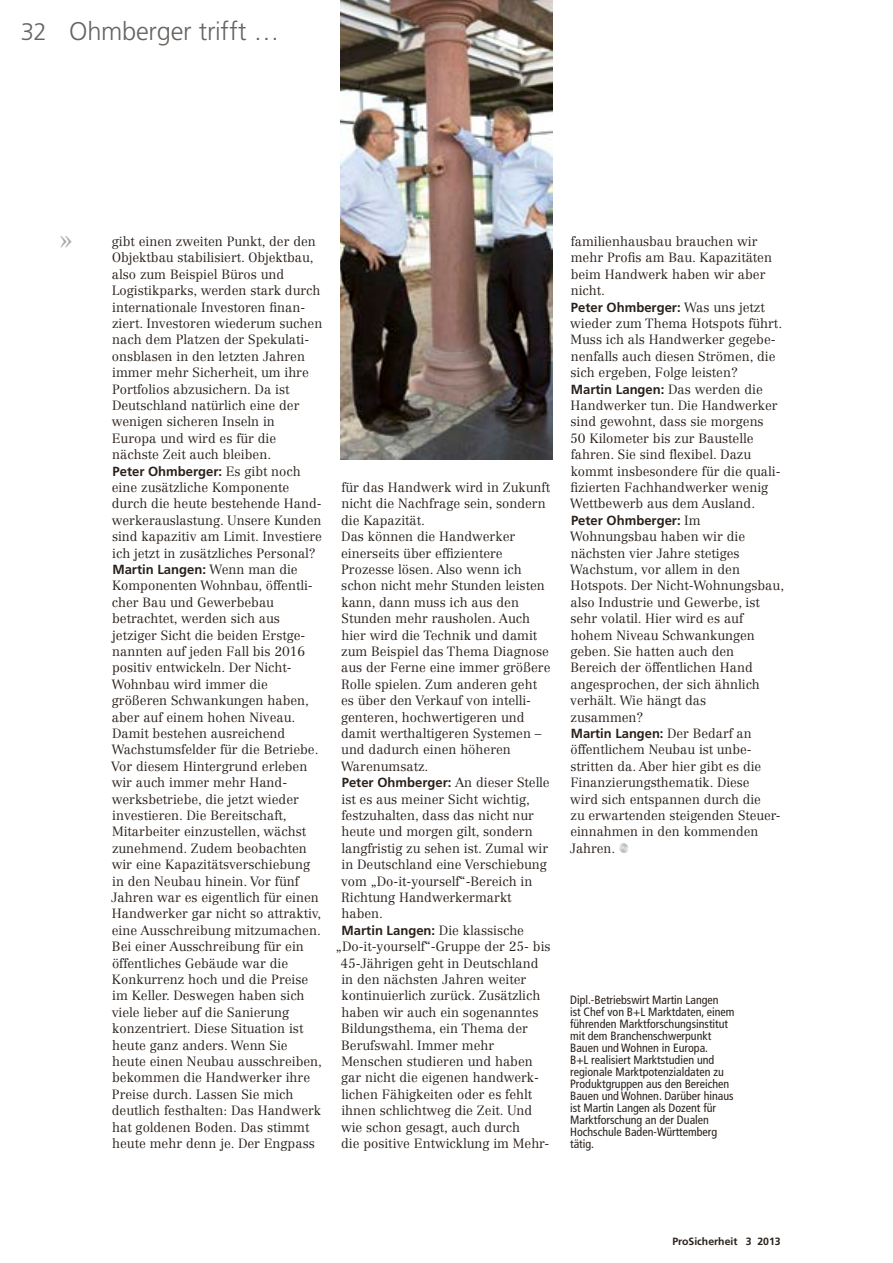
<style>
.page{position:relative;width:893px;height:1263px;background:#fff}
.page>*{position:absolute;margin:0;border:0;box-sizing:border-box;transform-origin:0 0}
.t1{font:300 25.5px "Frutiger";letter-spacing:-.01em;color:#666360}
.t2{font:300 24px "Centennial LT Std";color:#a8a8a5}
.t3{font:300 13.2px/16.4px "Centennial LT Std";color:#29201a}
.t4{font:700 13.2px "Frutiger LT Std";color:#29201a}
.t5{font:condensed 12px/12px "Frutiger LT Std";color:#29201a}
.t6{font:700 10.5px "Frutiger LT Std";color:#29201a}
.s1{font-size:24px}
.s2{font-family:"Centennial LT Std";font-weight:300}
</style>
<div class="page">
<svg style="left:619px;top:843px;width:9px;height:10px"></svg>
<img style="left:341px;top:0;width:211px;height:459px">
<h1 class="t1" style="left:21px;top:17px;width:260px"><span class="s1">32</span> Ohmberger trifft …</h1>
<h2 class="t2" style="left:60px;top:225px;width:15px">»</h2>
<p class="t3" style="left:112px;top:233px;width:212px">gibt einen zweiten Punkt, der den<br>Objektbau stabilisiert. Objektbau, also zum Beispiel Büros und<br>Logistikparks, werden stark durch internationale Investoren finan&shy;ziert. Investoren wiederum suchen nach dem Platzen der Spekulati&shy;onsblasen in den letzten Jahren immer mehr Sicherheit, um ihre<br>Portfolios abzusichern. Da ist<br>Deutschland natürlich eine der wenigen sicheren Inseln in<br>Europa und wird es für die nächste Zeit auch bleiben.</p>
<p class="t4" style="left:113px;top:463px;width:190px">Peter Ohmberger: <span class="s2">Es gibt noch</span></p>
<p class="t3" style="left:112px;top:479px;width:212px">eine zusätzliche Komponente durch die heute bestehende Hand&shy;werkerauslastung. Unsere Kunden sind kapazitiv am Limit. Investiere ich jetzt in zusätzliches Personal?</p>
<p class="t4" style="left:112px;top:562px;width:187px">Martin Langen: <span class="s2">Wenn man die</span></p>
<p class="t3" style="left:111px;top:578px;width:212px">Komponenten Wohnbau, öffentli&shy;cher Bau und Gewerbebau betrachtet, werden sich aus jetziger Sicht die beiden Erstge&shy;nannten auf jeden Fall bis 2016 positiv entwickeln. Der Nicht-<br>Wohnbau wird immer die größeren Schwankungen haben, aber auf einem hohen Niveau.<br>Damit bestehen ausreichend<br>Wachstumsfelder für die Betriebe.<br>Vor diesem Hintergrund erleben wir auch immer mehr Hand&shy;werksbetriebe, die jetzt wieder investieren. Die Bereitschaft,<br>Mitarbeiter einzustellen, wächst zunehmend. Zudem beobachten wir eine Kapazitätsverschiebung in den Neubau hinein. Vor fünf<br>Jahren war es eigentlich für einen<br>Handwerker gar nicht so attraktiv, eine Ausschreibung mitzumachen.<br>Bei einer Ausschreibung für ein öffentliches Gebäude war die<br>Konkurrenz hoch und die Preise im Keller. Deswegen haben sich viele lieber auf die Sanierung konzentriert. Diese Situation ist heute ganz anders. Wenn Sie heute einen Neubau ausschreiben, bekommen die Handwerker ihre<br>Preise durch. Lassen Sie mich deutlich festhalten: Das Handwerk hat goldenen Boden. Das stimmt heute mehr denn je. Der Engpass</p>
<p class="t3" style="left:341px;top:479px;width:211px">für das Handwerk wird in Zukunft nicht die Nachfrage sein, sondern die Kapazität.<br>Das können die Handwerker einerseits über effizientere<br>Prozesse lösen. Also wenn ich schon nicht mehr Stunden leisten kann, dann muss ich aus den<br>Stunden mehr rausholen. Auch hier wird die Technik und damit zum Beispiel das Thema Diagnose aus der Ferne eine immer größere<br>Rolle spielen. Zum anderen geht es über den Verkauf von intelli&shy;genteren, hochwertigeren und damit werthaltigeren Systemen – und dadurch einen höheren<br>Warenumsatz.</p>
<p class="t4" style="left:342px;top:775px;width:209px">Peter Ohmberger: <span class="s2">An dieser Stelle</span></p>
<p class="t3" style="left:341px;top:791px;width:209px">ist es aus meiner Sicht wichtig, festzuhalten, dass das nicht nur heute und morgen gilt, sondern langfristig zu sehen ist. Zumal wir in Deutschland eine Verschiebung vom „Do-it-yourself“-Bereich in<br>Richtung Handwerkermarkt haben.</p>
<p class="t4" style="left:342px;top:922px;width:184px">Martin Langen: <span class="s2">Die klassische</span></p>
<p class="t3" style="left:340px;top:938px;width:212px;text-indent:-4px">„Do-it-yourself“-Gruppe der 25- bis<br>45-Jährigen geht in Deutschland in den nächsten Jahren weiter kontinuierlich zurück. Zusätzlich haben wir auch ein sogenanntes<br>Bildungsthema, ein Thema der<br>Berufswahl. Immer mehr<br>Menschen studieren und haben gar nicht die eigenen handwerk&shy;lichen Fähigkeiten oder es fehlt ihnen schlichtweg die Zeit. Und wie schon gesagt, auch durch<br>die positive Entwicklung im Mehr-</p>
<p class="t3" style="left:571px;top:233px;width:203px">familienhausbau brauchen wir mehr Profis am Bau. Kapazitäten beim Handwerk haben wir aber nicht.</p>
<p class="t4" style="left:571px;top:299px;width:195px">Peter Ohmberger: <span class="s2">Was uns jetzt</span></p>
<p class="t3" style="left:570px;top:315px;width:213px">wieder zum Thema Hotspots führt.<br>Muss ich als Handwerker gegebe&shy;nenfalls auch diesen Strömen, die sich ergeben, Folge leisten?</p>
<p class="t4" style="left:571px;top:381px;width:193px">Martin Langen: <span class="s2">Das werden die</span></p>
<p class="t3" style="left:570px;top:397px;width:212px">Handwerker tun. Die Handwerker sind gewohnt, dass sie morgens<br>50 Kilometer bis zur Baustelle fahren. Sie sind flexibel. Dazu kommt insbesondere für die quali&shy;fizierten Fachhandwerker wenig<br>Wettbewerb aus dem Ausland.</p>
<p class="t4" style="left:571px;top:512px;width:131px">Peter Ohmberger: <span class="s2">Im</span></p>
<p class="t3" style="left:570px;top:528px;width:215px">Wohnungsbau haben wir die nächsten vier Jahre stetiges<br>Wachstum, vor allem in den<br>Hotspots. Der Nicht-Wohnungsbau, also Industrie und Gewerbe, ist sehr volatil. Hier wird es auf hohem Niveau Schwankungen geben. Sie hatten auch den<br>Bereich der öffentlichen Hand angesprochen, der sich ähnlich verhält. Wie hängt das<br>zusammen?</p>
<p class="t4" style="left:571px;top:726px;width:182px">Martin Langen: <span class="s2">Der Bedarf an</span></p>
<p class="t3" style="left:570px;top:742px;width:212px">öffentlichem Neubau ist unbe&shy;stritten da. Aber hier gibt es die<br>Finanzierungsthematik. Diese<br>wird sich entspannen durch die<br>zu erwartenden steigenden Steuer&shy;einnahmen in den kommenden<br>Jahren.</p>
<p class="t5" style="left:570px;top:994px;width:166px">Dipl.-Betriebswirt Martin Langen<br>ist Chef von B+L Marktdaten, einem führenden Marktforschungsinstitut mit dem Branchenschwerpunkt<br>Bauen und Wohnen in Europa.<br>B+L realisiert Marktstudien und regionale Marktpotenzialdaten zu<br>Produktgruppen aus den Bereichen<br>Bauen und Wohnen. Darüber hinaus ist Martin Langen als Dozent für<br>Marktforschung an der Dualen<br>Hochschule Baden-Württemberg tätig.</p>
<p class="t6" style="left:672px;top:1235px;width:110px">ProSicherheit 3 2013</p>
</div>
